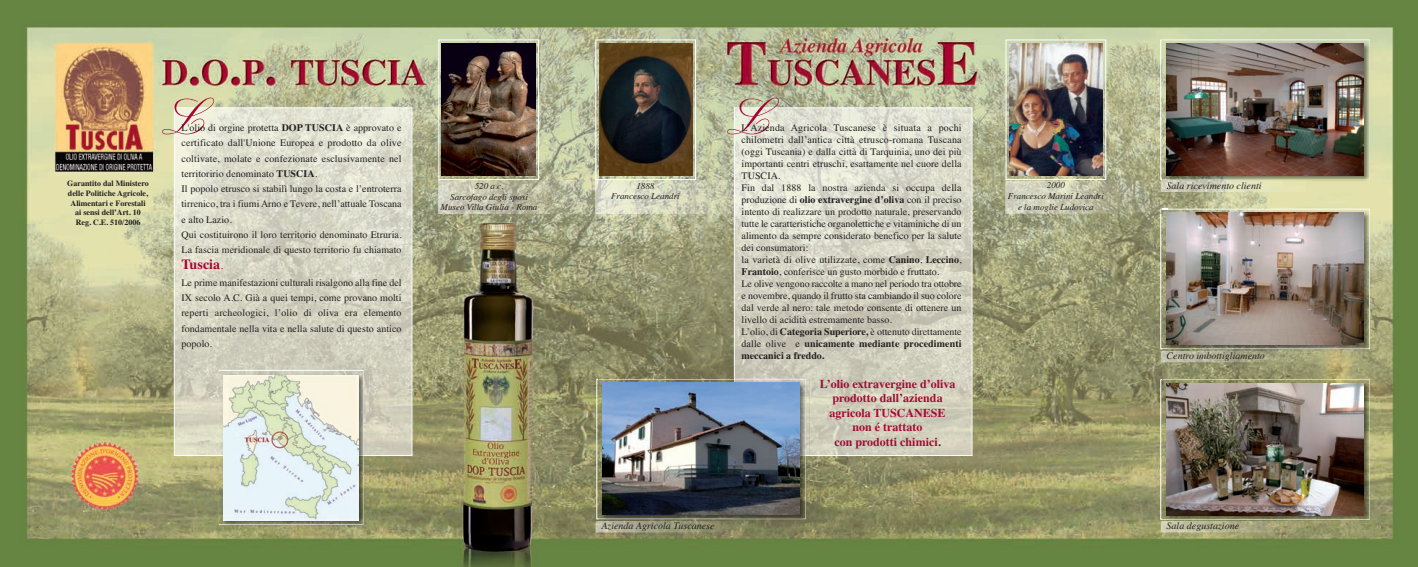
<style>
.page{position:relative;width:1418px;height:567px;background:#fff}
.page>*{position:absolute;margin:0;border:0;box-sizing:border-box;transform-origin:0 0}
.t1{font:500 50px "Kuenstler Script";color:#a80331}
.t2{font:700 14px "Times";letter-spacing:.005em;color:#a80331}
.t3{font:700 12px/14.4px "Times";color:#a30a34;text-align:center}
.t4{font:10px/12px "Times";letter-spacing:.005em;color:#231f20}
.t5{font:italic 10px "Times";color:#231f20}
.t6{font:italic 9px/10.8px "Times";color:#231f20;text-align:center}
.t7{font:700 8px/9.6px "Times";color:#231f20;text-align:center}
.s1{font-weight:700}
.s2{font-weight:400;font-size:10px;color:#231f20}
</style>
<div class="page">
<img style="left:0;top:0;width:1417px;height:567px">
<div style="left:1005px;top:40px;width:101px;height:140px;border:1px solid #fff"></div>
<img style="left:1009px;top:44px;width:93px;height:132px">
<div style="left:595px;top:40px;width:100px;height:140px;border:1px solid #fff"></div>
<img style="left:599px;top:44px;width:93px;height:132px">
<div style="left:438px;top:40px;width:101px;height:140px;border:1px solid #fff"></div>
<img style="left:442px;top:44px;width:93px;height:132px">
<img style="left:736px;top:110px;width:234px;height:344px">
<div style="left:734px;top:108px;width:238px;height:348px;border:1px solid #fff"></div>
<img style="left:176px;top:110px;width:234px;height:344px">
<div style="left:174px;top:108px;width:238px;height:348px;border:1px solid #fff"></div>
<img style="left:1162px;top:40px;width:211px;height:146px">
<img style="left:1162px;top:40px;width:207px;height:140px">
<img style="left:1166px;top:44px;width:197px;height:132px">
<img style="left:1162px;top:209px;width:211px;height:146px">
<img style="left:1166px;top:213px;width:197px;height:132px">
<img style="left:1162px;top:379px;width:211px;height:146px">
<img style="left:1162px;top:379px;width:207px;height:140px">
<img style="left:1166px;top:383px;width:197px;height:132px">
<img style="left:1160px;top:521px;width:150px;height:11px">
<img style="left:1162px;top:521px;width:148px;height:4px">
<img style="left:1160px;top:351px;width:150px;height:11px">
<img style="left:1162px;top:351px;width:148px;height:4px">
<img style="left:1167px;top:181px;width:143px;height:11px">
<img style="left:595px;top:521px;width:151px;height:11px">
<img style="left:1005px;top:181px;width:162px;height:33px">
<svg style="left:1160px;top:209px;width:7px;height:5px"></svg>
<svg style="left:1160px;top:181px;width:7px;height:11px"></svg>
<img style="left:438px;top:181px;width:320px;height:33px">
<img style="left:734px;top:181px;width:1px;height:33px">
<img style="left:598px;top:456px;width:211px;height:69px">
<img style="left:805px;top:379px;width:4px;height:76px">
<img style="left:734px;top:379px;width:71px;height:77px">
<img style="left:598px;top:521px;width:148px;height:4px">
<img style="left:602px;top:383px;width:198px;height:132px">
<img style="left:220px;top:371px;width:149px;height:159px">
<img style="left:220px;top:371px;width:143px;height:153px">
<img style="left:223px;top:375px;width:136px;height:145px">
<h1 class="t1" style="left:162px;top:99px;width:46px">L</h1>
<h1 class="t1" style="left:727px;top:99px;width:46px">L</h1>
<p class="t4" style="left:741px;top:121px;width:221px">L’Azienda Agricola Tuscanese è situata a pochi chilometri dall’antica città etrusco-romana Tuscana (oggi Tuscania) e dalla città di Tarquinia, uno dei più importanti centri etruschi, esattamente nel cuore della TUSCIA.<br>Fin dal 1888 la nostra azienda si occupa della produzione di <span class="s1">olio extravergine d’oliva</span> con il preciso intento di realizzare un prodotto naturale, preservando tutte le caratteristiche organolettiche e vitaminiche di un alimento da sempre considerato benefico per la salute dei consumatori:<br>la varietà di olive utilizzate, come <span class="s1">Canino</span>, <span class="s1">Leccino</span>, <span class="s1">Frantoio</span>, conferisce un gusto morbido e fruttato.<br>Le olive vengono raccolte a mano nel periodo tra ottobre e novembre, quando il frutto sta cambiando il suo colore dal verde al nero: tale metodo consente di ottenere un livello di acidità estremamente basso.<br>L’olio, di <span class="s1">Categoria Superiore,</span> è ottenuto direttamente dalle olive e <span class="s1">unicamente mediante procedimenti meccanici a freddo.</span></p>
<p class="t3" style="left:819px;top:377px;width:137px">L’olio extravergine d’oliva prodotto dall’azienda agricola TUSCANESE non é trattato<br>con prodotti chimici.</p>
<p class="t4" style="left:181px;top:120px;width:222px;line-height:15.3px">L'olio di orgine protetta <span class="s1">DOP TUSCIA</span> è approvato e certificato dall'Unione Europea e prodotto da olive coltivate, molate e confezionate esclusivamente nel territoririo denominato <span class="s1">TUSCIA</span>.<br>Il popolo etrusco si stabilì lungo la costa e l’entroterra tirrenico, tra i fiumi Arno e Tevere, nell’attuale Toscana e alto Lazio.<br>Qui costituirono il loro territorio denominato Etruria.<br>La fascia meridionale di questo territorio fu chiamato</p>
<h2 class="t2" style="left:181px;top:256px;width:43px">Tuscia<span class="s2">.</span></h2>
<p class="t4" style="left:181px;top:275px;width:221px;line-height:15.3px;text-align:justify">Le prime manifestazioni culturali risalgono alla fine del IX secolo A.C. Già a quei tempi, come provano molti reperti archeologici, l’olio di oliva era elemento fondamentale nella vita e nella salute di questo antico popolo.</p>
<p class="t7" style="left:67px;top:179px;width:83px">Garantito dal Ministero</p>
<p class="t5" style="left:1166px;top:180px;width:96px">Sala ricevimento clienti</p>
<p class="t7" style="left:68px;top:188px;width:82px">delle Politiche Agricole,<br>Alimentari e Forestali ai sensi dell’Art. 10<br>Reg. C.E. 510/2006</p>
<p class="t6" style="left:611px;top:180px;width:70px">1888<br>Francesco Leandri</p>
<p class="t6" style="left:440px;top:180px;width:98px">520 a.c.<br>Sarcofago degli sposi<br>Museo Villa Giulia - Roma</p>
<p class="t6" style="left:1007px;top:180px;width:97px">2000<br>Francesco Marini Leandri e la moglie Ludovica</p>
<p class="t5" style="left:1166px;top:350px;width:100px">Centro imbottigliamento</p>
<p class="t5" style="left:601px;top:520px;width:115px">Azienda Agricola Tuscanese</p>
<p class="t5" style="left:1166px;top:520px;width:74px">Sala degustazione</p>
</div>
